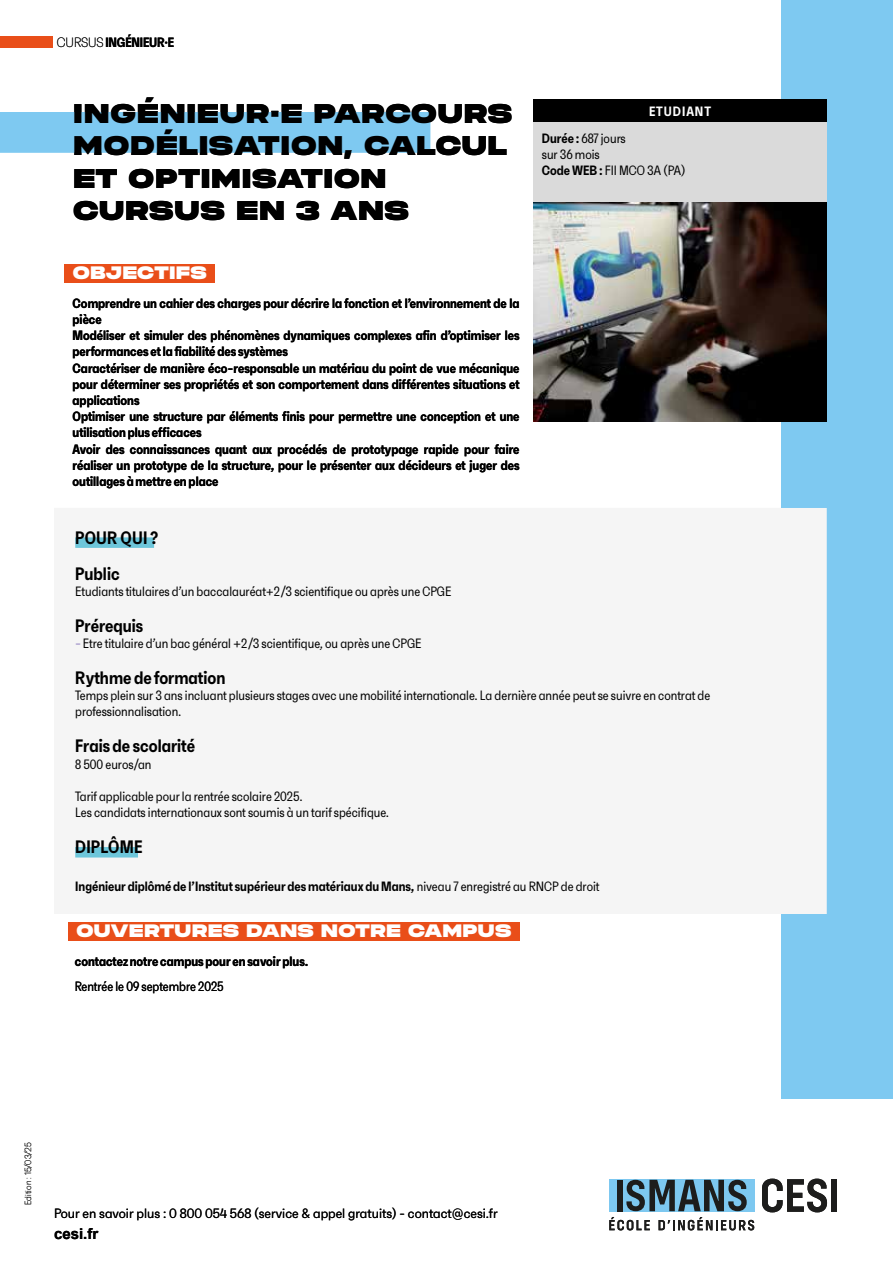
<style>
.page{position:relative;width:893px;height:1263px;background:#fff}
.page>*{position:absolute;margin:0;border:0;box-sizing:border-box;transform-origin:0 0}
.t1{font:27px/32.4px "Phonk Contrast";letter-spacing:.03em;color:#000}
.t2{font:600 18px/36px "Faktum X Con";color:#000}
.t3{font:18px "Phonk Contrast";letter-spacing:.02em;color:#fff}
.t4{font:700 15px "Arial";color:#000}
.t5{font:600 13.5px/16.2px "Faktum X Con";color:#000}
.t6{font:13.5px/16.2px "Faktum X Con";color:#000}
.t7{font:13.5px "Faktum Con";color:#000}
.t8{font:600 13.5px "Faktum X Con";letter-spacing:.07em;color:#fff}
.t9{font:200 9px "Faktum Con";color:#000}
.s1{font-family:"Faktum Con";font-weight:200}
.s2{font-weight:600}
.s3{font-weight:600;color:#afa4d1}
.s4{font-weight:400}
</style>
<div class="page">
<img style="left:533px;top:202px;width:249px;height:220px">
<div style="left:782px;top:0;width:111px;height:1098px;background:#7ec9f1"></div>
<div style="left:0;top:112px;width:430px;height:41px;background:#7ec9f1"></div>
<div style="left:533px;top:121px;width:294px;height:81px;background:#dadada"></div>
<div style="left:533px;top:99px;width:294px;height:22px;background:#000"></div>
<div style="left:64px;top:264px;width:151px;height:18px;background:#e94e19"></div>
<div style="left:75px;top:508px;width:752px;height:406px;background:#f5f5f5"></div>
<div style="left:75px;top:537px;width:79px;height:11px;background:#6dc6da"></div>
<div style="left:75px;top:847px;width:63px;height:10px;background:#6dc6da"></div>
<div style="left:68px;top:922px;width:452px;height:18px;background:#e94e19"></div>
<div style="left:609px;top:1179px;width:145px;height:33px;background:#7dc8f0"></div>
<svg style="left:609px;top:1217px;width:41px;height:13px"></svg>
<div style="left:617px;top:1180px;width:5px;height:31px;background:#1d1d1c"></div>
<svg style="left:626px;top:1180px;width:121px;height:31px"></svg>
<svg style="left:762px;top:1179px;width:65px;height:33px"></svg>
<div style="left:831px;top:1179px;width:6px;height:33px;background:#1d1d1c"></div>
<svg style="left:658px;top:1217px;width:96px;height:13px"></svg>
<div style="left:0;top:37px;width:52px;height:11px;background:#e94e19"></div>
<p class="t5" style="left:57px;top:34px;width:119px"><span class="s1">CURSUS</span> INGÉNIEUR·E</p>
<h1 class="t1" style="left:73px;top:96px;width:441px">INGÉNIEUR·E PARCOURS<br>MODÉLISATION, CALCUL<br>ET OPTIMISATION<br>CURSUS EN 3 ANS</h1>
<h2 class="t3" style="left:73px;top:260px;width:136px">OBJECTIFS</h2>
<p class="t5" style="left:73px;top:295px;width:448px">Comprendre un cahier des charges pour décrire la fonction et l’environnement de la pièce<br>Modéliser et simuler des phénomènes dynamiques complexes afin d’optimiser les performances et la fiabilité des systèmes<br>Caractériser de manière éco-responsable un matériau du point de vue mécanique pour déterminer ses propriétés et son comportement dans différentes situations et applications<br>Optimiser une structure par éléments finis pour permettre une conception et une utilisation plus efficaces<br>Avoir des connaissances quant aux procédés de prototypage rapide pour faire réaliser un prototype de la structure, pour le présenter aux décideurs et juger des outillages à mettre en place</p>
<p class="t8" style="left:649px;top:103px;width:64px">ETUDIANT</p>
<p class="t6" style="left:542px;top:130px;width:145px"><span class="s2">Durée :</span> 687 jours<br>sur 36 mois<br><span class="s2">Code WEB :</span> FII MCO 3A (PA)</p>
<h2 class="t2" style="left:75px;top:519px;width:85px">POUR QUI ?<br>Public</h2>
<p class="t6" style="left:75px;top:583px;width:378px">Etudiants titulaires d’un baccalauréat+2/3 scientifique ou après une CPGE</p>
<h2 class="t2" style="left:75px;top:607px;width:69px">Prérequis</h2>
<p class="t6" style="left:75px;top:635px;width:348px"><span class="s3">-</span>Etre titulaire d’un bac général +2/3 scientifique, ou après une CPGE</p>
<h2 class="t2" style="left:75px;top:659px;width:152px">Rythme de formation</h2>
<p class="t6" style="left:75px;top:687px;width:636px">Temps plein sur 3 ans incluant plusieurs stages avec une mobilité internationale. La dernière année peut se suivre en contrat de professionnalisation.</p>
<h2 class="t2" style="left:75px;top:728px;width:121px">Frais de scolarité</h2>
<p class="t6" style="left:75px;top:756px;width:78px">8 500 euros/an</p>
<p class="t6" style="left:75px;top:788px;width:315px">Tarif applicable pour la rentrée scolaire 2025.<br>Les candidats internationaux sont soumis à un tarif spécifique.</p>
<h2 class="t2" style="left:75px;top:829px;width:69px">DIPLÔME</h2>
<p class="t5" style="left:75px;top:878px;width:526px">Ingénieur diplômé de l’Institut supérieur des matériaux du Mans, <span class="s4">niveau 7 enregistré au RNCP de droit</span></p>
<h2 class="t3" style="left:76px;top:918px;width:437px">OUVERTURES DANS NOTRE CAMPUS</h2>
<p class="t5" style="left:75px;top:953px;width:235px">contactez notre campus pour en savoir plus.</p>
<p class="t6" style="left:75px;top:978px;width:150px">Rentrée le 09 septembre 2025</p>
<p class="t9" style="left:23px;top:1205px;width:64px;rotate:-90deg">Edition : 15/03/25</p>
<p class="t7" style="left:54px;top:1205px;width:445px">Pour en savoir plus : 0 800 054 568 (service &amp; appel gratuits) - contact@cesi.fr</p>
<p class="t4" style="left:54px;top:1223px;width:46px">cesi.fr</p>
</div>
